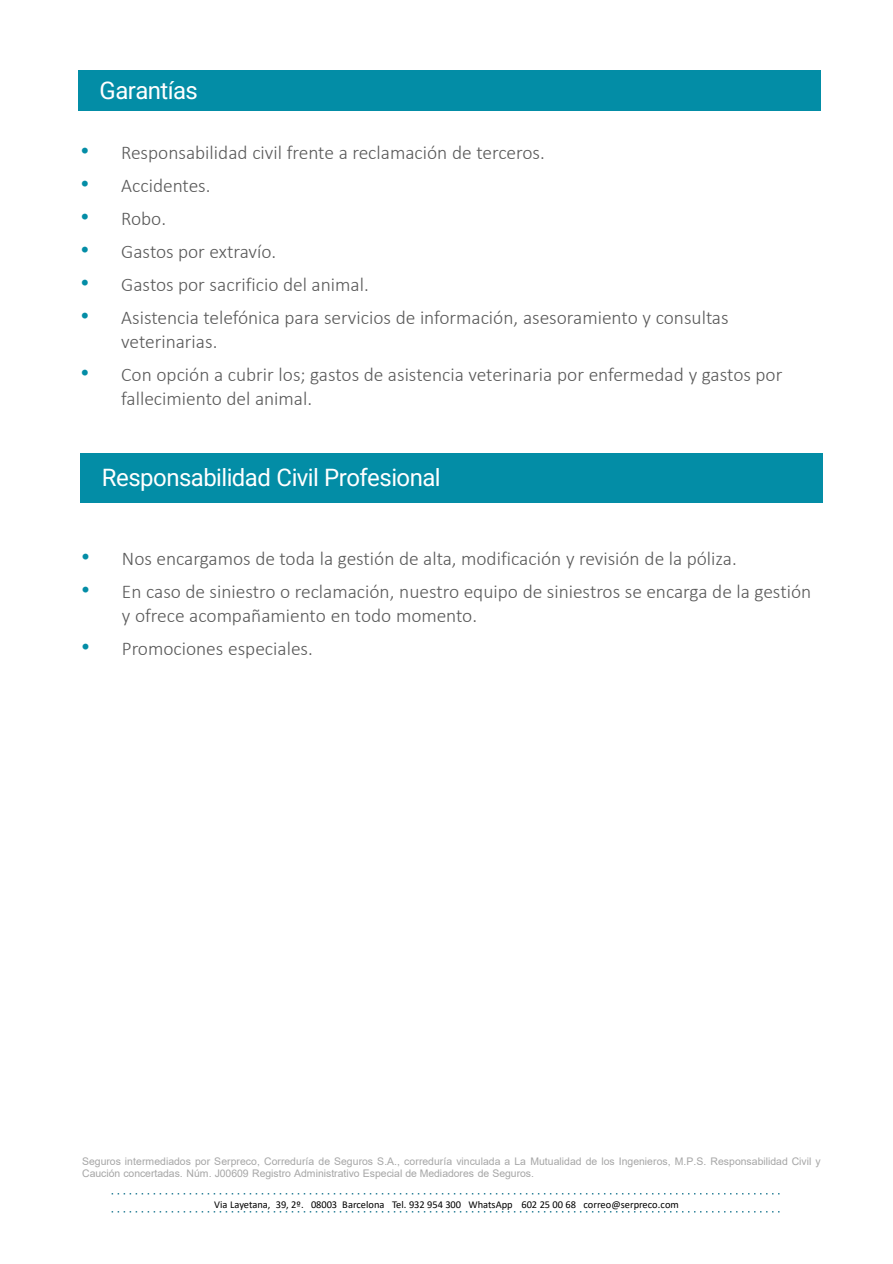
<style>
.page{position:relative;width:893px;height:1264px;background:#fff}
.page>*{position:absolute;margin:0;border:0;box-sizing:border-box;transform-origin:0 0}
.t1{font:24px "Roboto";letter-spacing:-.025em;color:#fff}
.t2{font:300 19.5px/24.2px "Calibri";color:#595959}
.t3{font:10.5px/12.3px "Arial";letter-spacing:-.005em;color:#a6a6a6}
.t4{font:10.5px "Calibri";letter-spacing:-.005em;color:#000}
.s1{font-family:"Arial";font-weight:400;font-size:23.4px;color:#038da6}
</style>
<div class="page">
<div style="left:78px;top:70px;width:742px;height:41px;background:#038da6"></div>
<div style="left:81px;top:453px;width:742px;height:49px;background:#038da6"></div>
<svg style="left:112px;top:1211px;width:668px;height:1px"></svg>
<svg style="left:112px;top:1193px;width:668px;height:1px"></svg>
<p class="t1" style="left:99px;top:73px;width:100px">Garantías</p>
<p class="t2" style="left:81px;top:140px;width:465px"><span class="s1">•</span> Responsabilidad civil frente a reclamación de terceros.</p>
<p class="t2" style="left:81px;top:173px;width:131px"><span class="s1">•</span> Accidentes.</p>
<p class="t2" style="left:81px;top:206px;width:87px"><span class="s1">•</span> Robo.</p>
<p class="t2" style="left:81px;top:239px;width:197px"><span class="s1">•</span> Gastos por extravío.</p>
<p class="t2" style="left:81px;top:272px;width:289px"><span class="s1">•</span> Gastos por sacrificio del animal.</p>
<p class="t2" style="left:121px;top:305px;width:609px;text-indent:-40px"><span class="s1">•</span> Asistencia telefónica para servicios de información, asesoramiento y consultas veterinarias.</p>
<p class="t2" style="left:121px;top:362px;width:662px;text-indent:-40px"><span class="s1">•</span> Con opción a cubrir los; gastos de asistencia veterinaria por enfermedad y gastos por fallecimiento del animal.</p>
<p class="t1" style="left:102px;top:461px;width:340px">Responsabilidad Civil Profesional</p>
<p class="t2" style="left:81px;top:546px;width:657px"><span class="s1">•</span> Nos encargamos de toda la gestión de alta, modificación y revisión de la póliza.</p>
<p class="t2" style="left:122px;top:579px;width:690px;text-indent:-40px"><span class="s1">•</span> En caso de siniestro o reclamación, nuestro equipo de siniestros se encarga de la gestión y ofrece acompañamiento en todo momento.</p>
<p class="t2" style="left:81px;top:636px;width:233px"><span class="s1">•</span> Promociones especiales.</p>
<p class="t3" style="left:82px;top:1154px;width:740px">Seguros intermediados por Serpreco, Correduría de Seguros S.A., correduría vinculada a La Mutualidad de los Ingenieros, M.P.S. Responsabilidad Civil y<br>Caución concertadas. Núm. J00609 Registro Administrativo Especial de Mediadores de Seguros.</p>
<p class="t4" style="left:214px;top:1197px;width:466px">Via Layetana, 39, 2º. 08003 Barcelona Tel. 932 954 300 WhatsApp 602 25 00 68 correo@serpreco.com</p>
</div>
